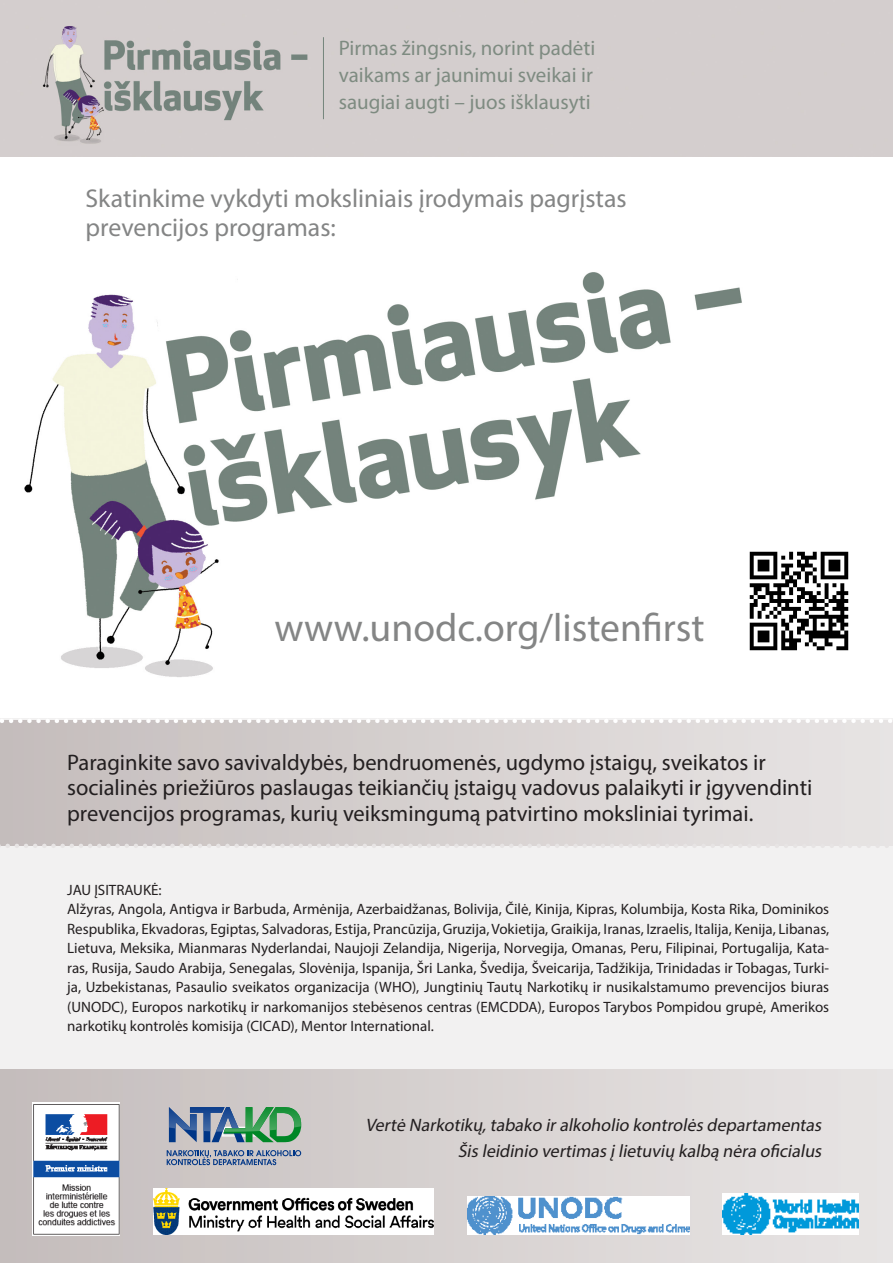
<style>
.page{position:relative;width:893px;height:1263px;background:#fff}
.page>*{position:absolute;margin:0;border:0;box-sizing:border-box;transform-origin:0 0}
.t1{font:39.6px "Myriad Pro";color:#848585}
.t2{font:25.8px/28.7px "Myriad Pro";color:#848585}
.t3{font:22.5px/25.5px "Myriad Pro";color:#231f20}
.t4{font:21px "Myriad Pro";color:#7e8b81}
.t5{font:italic 18px "Myriad Pro";color:#231f20}
.t6{font:15px/19.5px "Myriad Pro";color:#231f20;text-align:justify}
</style>
<div class="page">
<img style="left:24px;top:272px;width:718px;height:405px">
<div style="left:0;top:719px;width:893px;height:544px;background:#f2f1f1"></div>
<div style="left:0;top:1069px;width:893px;height:194px;background:linear-gradient(to right,#c5bebd,#e8e4e4)"></div>
<div style="left:0;top:721px;width:893px;height:125px;background:linear-gradient(to right,#c4bdbc,#e8e5e4)"></div>
<svg style="left:0;top:844px;width:893px;height:4px"></svg>
<svg style="left:0;top:719px;width:893px;height:4px"></svg>
<img style="left:33px;top:1103px;width:87px;height:132px">
<img style="left:723px;top:1193px;width:135px;height:41px">
<img style="left:467px;top:1196px;width:222px;height:38px">
<img style="left:153px;top:1188px;width:281px;height:46px">
<img style="left:734px;top:536px;width:115px;height:130px">
<div style="left:0;top:0;width:893px;height:157px;background:#d4cece"></div>
<hr style="left:323px;top:37px;width:1px;height:82px;background:#74857c">
<svg style="left:167px;top:1150px;width:134px;height:15px;background:#8896b0"></svg>
<svg style="left:169px;top:1130px;width:132px;height:12px"></svg>
<img style="left:169px;top:1107px;width:21px;height:23px">
<img style="left:190px;top:1107px;width:84px;height:25px">
<img style="left:274px;top:1107px;width:27px;height:23px">
<img style="left:239px;top:1107px;width:35px;height:24px">
<img style="left:239px;top:1127px;width:14px;height:5px">
<img style="left:239px;top:1128px;width:14px;height:3px">
<img style="left:216px;top:1107px;width:23px;height:25px">
<p class="t4" style="left:339px;top:35px;width:258px">Pirmas žingsnis, norint padėti</p>
<p class="t4" style="left:339px;top:62px;width:256px">vaikams ar jaunimui sveikai ir</p>
<p class="t4" style="left:339px;top:89px;width:253px">saugiai augti – juos išklausyti</p>
<p class="t2" style="left:86px;top:183px;width:543px">Skatinkime vykdyti moksliniais įrodymais pagrįstas prevencijos programas:</p>
<p class="t1" style="left:275px;top:603px;width:431px">www.unodc.org/listenfirst</p>
<p class="t3" style="left:67px;top:749px;width:747px">Paraginkite savo savivaldybės, bendruomenės, ugdymo įstaigų, sveikatos ir socialinės priežiūros paslaugas teikiančių įstaigų vadovus palaikyti ir įgyvendinti prevencijos programas, kurių veiksmingumą patvirtino moksliniai tyrimai.</p>
<p class="t6" style="left:67px;top:880px;width:96px">JAU ĮSITRAUKĖ:</p>
<p class="t6" style="left:67px;top:899px;width:763px">Alžyras, Angola, Antigva ir Barbuda, Armėnija, Azerbaidžanas, Bolivija, Čilė, Kinija, Kipras, Kolumbija, Kosta Rika, Dominikos Respublika, Ekvadoras, Egiptas, Salvadoras, Estija, Prancūzija, Gruzija, Vokietija, Graikija, Iranas, Izraelis, Italija, Kenija, Libanas, Lietuva, Meksika, Mianmaras Nyderlandai, Naujoji Zelandija, Nigerija, Norvegija, Omanas, Peru, Filipinai, Portugalija, Kata&shy;ras, Rusija, Saudo Arabija, Senegalas, Slovėnija, Ispanija, Šri Lanka, Švedija, Šveicarija, Tadžikija, Trinidadas ir Tobagas, Turki&shy;ja, Uzbekistanas, Pasaulio sveikatos organizacija (WHO), Jungtinių Tautų Narkotikų ir nusikalstamumo prevencijos biuras (UNODC), Europos narkotikų ir narkomanijos stebėsenos centras (EMCDDA), Europos Tarybos Pompidou grupė, Amerikos narkotikų kontrolės komisija (CICAD), Mentor International.</p>
<p class="t5" style="left:365px;top:1114px;width:461px">Vertė Narkotikų,tabako iralkoholio kontrolės departamentas</p>
<p class="t5" style="left:458px;top:1139px;width:369px">Šis leidinio vertimas įlietuvių kalbą nėra oficialus</p>
</div>
